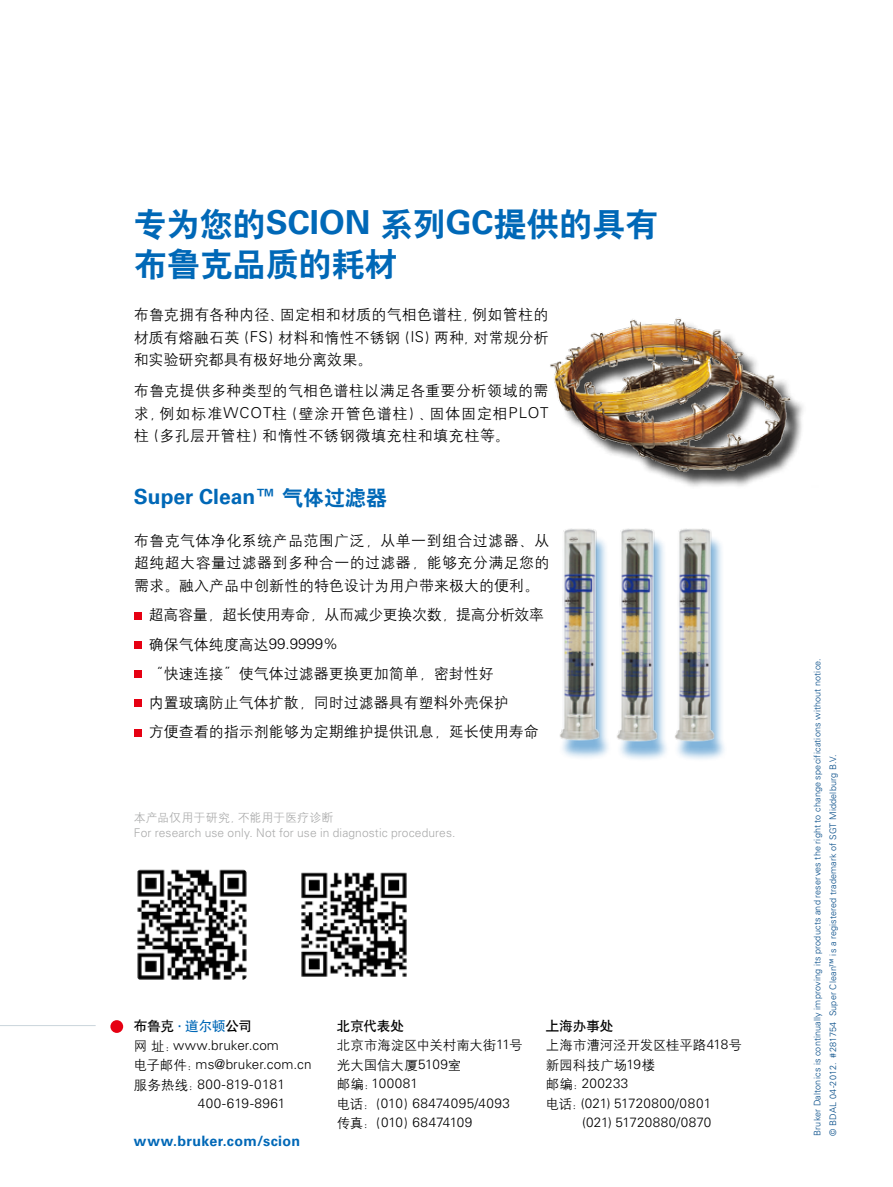
<style>
.page{position:relative;width:893px;height:1187px;background:#fff}
.page>*{position:absolute;margin:0;border:0;box-sizing:border-box;transform-origin:0 0}
.t1{font:33px/39.6px "H Yb 2 gj";color:#0068b7}
.t2{font:700 21px "Univers LT Std";color:#0068b7}
.t3{font:15px/22.5px "H Yg 2 gj";color:#000;text-align:justify}
.t4{font:700 14.25px "Univers LT Std";letter-spacing:.025em;color:#0068b7}
.t5{font:300 13.5px "Univers LT Std";letter-spacing:.01em;color:#000}
.t6{font:300 13.5px/19.5px "Univers LT Std";letter-spacing:.035em;color:#000}
.t7{font:13.5px/19.5px "H Yg 2 gj";letter-spacing:-.01em;color:#000}
.t8{font:13.5px "H Yb 1 gj";letter-spacing:-.005em;color:#000}
.t9{font:300 12px "Univers LT Std";letter-spacing:.01em;color:#aaabab}
.t10{font:12px "H Yg 2 gj";letter-spacing:-.01em;color:#aaabab}
.t11{font:300 9px/15.8px "Univers LT Std";letter-spacing:.02em;color:#004986}
.s1{font-family:"Univers LT Std";font-weight:700}
.s2{font-family:"Univers LT Std";font-weight:300}
.s3{font-family:"H Yb 2 gj";font-weight:400}
.s4{font-family:"Univers LT Std";font-weight:700;color:#0068b7}
.s5{color:#0068b7}
.s6{font-family:"H Yg 2 gj";font-weight:400}
</style>
<div class="page">
<div style="left:553px;top:321px;width:267px;height:172px;background:#000;opacity:.75"></div>
<img style="left:550px;top:318px;width:255px;height:161px">
<div style="left:134px;top:611px;width:7px;height:8px;background:#e60012"></div>
<div style="left:134px;top:641px;width:7px;height:7px;background:#e60012"></div>
<div style="left:134px;top:670px;width:7px;height:7px;background:#e60012"></div>
<div style="left:134px;top:699px;width:7px;height:8px;background:#e60012"></div>
<div style="left:134px;top:728px;width:7px;height:8px;background:#e60012"></div>
<div style="left:558px;top:534px;width:55px;height:226px;background:#0068b7;opacity:.5"></div>
<img style="left:558px;top:528px;width:43px;height:212px">
<div style="left:616px;top:534px;width:55px;height:227px;background:#0068b7;opacity:.5"></div>
<img style="left:616px;top:528px;width:43px;height:213px">
<div style="left:673px;top:534px;width:55px;height:227px;background:#0068b7;opacity:.5"></div>
<img style="left:673px;top:528px;width:43px;height:213px">
<img style="left:137px;top:869px;width:110px;height:111px">
<img style="left:301px;top:872px;width:106px;height:105px">
<div style="left:110px;top:1020px;width:13px;height:12px;background:#e60012;border-radius:50%"></div>
<hr style="left:0;top:1025px;width:96px;height:1px;background:#cad5dc">
<h1 class="t1" style="left:134px;top:205px;width:526px">专为您的<span class="s1">SCION</span> 系列<span class="s1">GC</span>提供的具有布鲁克品质的耗材</h1>
<p class="t3" style="left:134px;top:303px;width:416px">布鲁克拥有各种内径、固定相和材质的气相色谱柱，例如管柱的材质有熔融石英（<span class="s2">FS</span>）材料和惰性不锈钢（<span class="s2">IS</span>）两种，对常规分析和实验研究都具有极好地分离效果。</p>
<p class="t3" style="left:134px;top:379px;width:416px">布鲁克提供多种类型的气相色谱柱以满足各重要分析领域的需求，例如标准<span class="s2">WCOT</span>柱（壁涂开管色谱柱）、固体固定相<span class="s2">PLOT</span>柱（多孔层开管柱）和惰性不锈钢微填充柱和填充柱等。</p>
<h2 class="t2" style="left:134px;top:484px;width:255px">Super Clean™ <span class="s3">气体过滤器</span></h2>
<p class="t3" style="left:134px;top:529px;width:417px">布鲁克气体净化系统产品范围广泛，从单一到组合过滤器、从超纯超大容量过滤器到多种合一的过滤器，能够充分满足您的需求。融入产品中创新性的特色设计为用户带来极大的便利。</p>
<p class="t3" style="left:149px;top:600px;width:397px;line-height:29.2px;text-align:left">超高容量，超长使用寿命，从而减少更换次数，提高分析效率确保气体纯度高达<span class="s2">99.9999%<br></span>“快速连接”使气体过滤器更换更加简单，密封性好<br>内置玻璃防止气体扩散，同时过滤器具有塑料外壳保护<br>方便查看的指示剂能够为定期维护提供讯息，延长使用寿命</p>
<p class="t10" style="left:134px;top:811px;width:201px">本产品仅用于研究，不能用于医疗诊断</p>
<p class="t9" style="left:134px;top:825px;width:323px">For research use only. Not for use in diagnostic procedures.</p>
<p class="t8" style="left:134px;top:1019px;width:119px">布鲁克 <span class="s4">·</span> <span class="s5">道尔顿</span>公司</p>
<p class="t5" style="left:134px;top:1036px;width:147px"><span class="s6">网址：</span>www.bruker.com</p>
<p class="t5" style="left:134px;top:1056px;width:179px"><span class="s6">电子邮件：</span>ms@bruker.com.cn</p>
<p class="t5" style="left:134px;top:1075px;width:152px"><span class="s6">服务热线：</span>800-819-0181</p>
<p class="t6" style="left:198px;top:1093px;width:89px">400-619-8961</p>
<p class="t4" style="left:134px;top:1132px;width:168px">www.bruker.com/scion</p>
<p class="t8" style="left:337px;top:1018px;width:68px">北京代表处</p>
<p class="t7" style="left:337px;top:1035px;width:187px">北京市海淀区中关村南大街<span class="s2">11</span>号光大国信大厦<span class="s2">5109</span>室</p>
<p class="t6" style="left:337px;top:1073px;width:174px"><span class="s6">邮编：</span>100081<br><span class="s6">电话：（</span>010<span class="s6">）</span>68474095/4093<span class="s6">传真：（</span>010<span class="s6">）</span>68474109</p>
<p class="t8" style="left:546px;top:1018px;width:69px">上海办事处</p>
<p class="t7" style="left:546px;top:1035px;width:197px">上海市漕河泾开发区桂平路<span class="s2">418</span>号新园科技广场<span class="s2">19</span>楼</p>
<p class="t5" style="left:546px;top:1075px;width:84px"><span class="s6">邮编：</span>200233</p>
<p class="t5" style="left:546px;top:1094px;width:167px"><span class="s6">电话：</span>(021) 51720800/0801</p>
<p class="t5" style="left:582px;top:1114px;width:131px">(021) 51720880/0870</p>
<p class="t11" style="left:809px;top:1135px;width:479px;rotate:-90deg">Bruker Daltonics is continually improving its products and reserves the right to change specifications without notice. © BDAL 04-2012. #281754 Super Clean™ is a registered trademark of SGT Middelburg B.V.</p>
</div>
